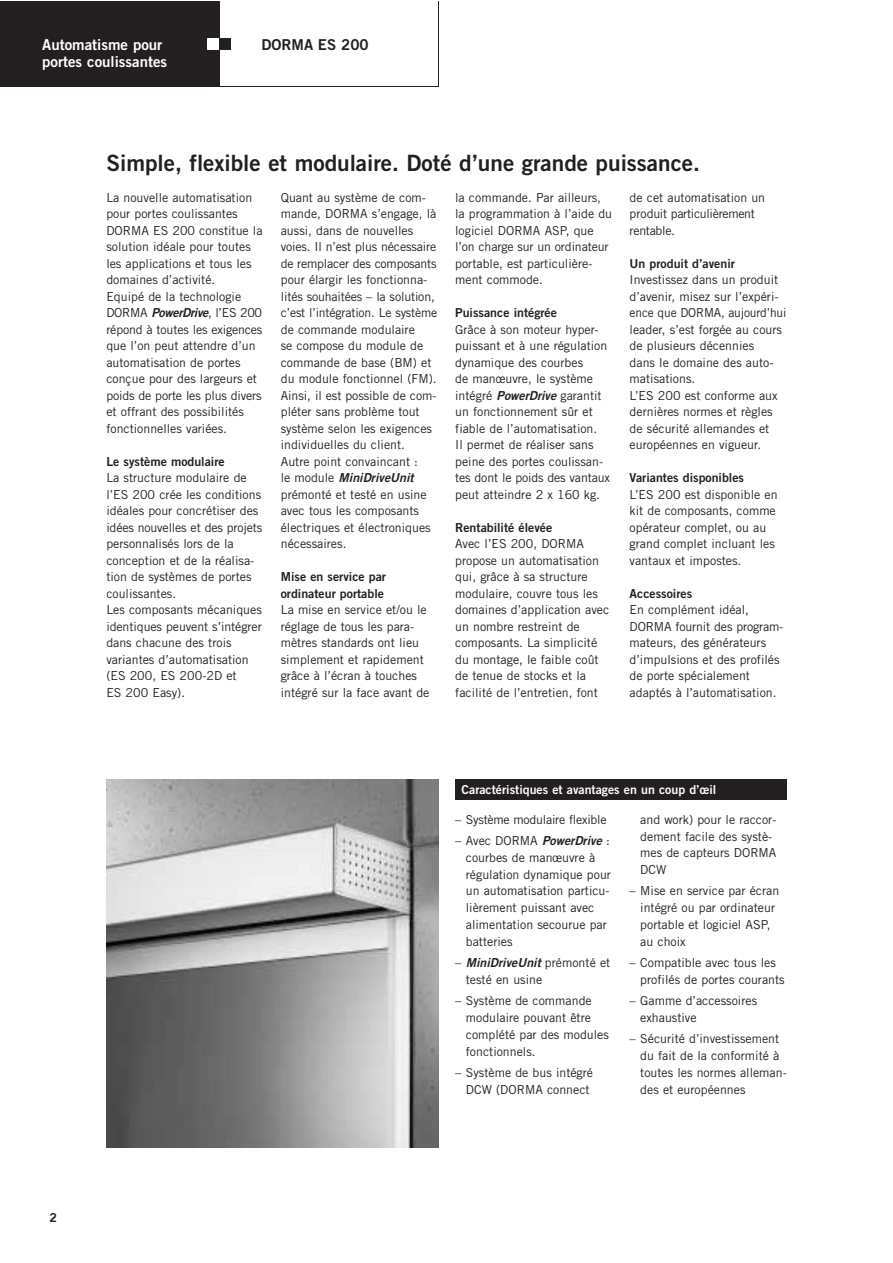
<style>
.page{position:relative;width:893px;height:1263px;background:#fff}
.page>*{position:absolute;margin:0;border:0;box-sizing:border-box;transform-origin:0 0}
.t1{font:22.5px "Trade Gothic Bold Two";color:#231f20}
.t2{font:15px/16.5px "Trade Gothic Bold Two";color:#fff}
.t3{font:15px "Trade Gothic Bold Two";color:#231f20}
.t4{font:12.3px/16.5px "Trade Gothic";color:#231f20}
.t5{font:12.3px/16.5px "Trade Gothic Bold Two";color:#231f20}
.t6{font:12.3px/16.5px "Trade Gothic";letter-spacing:-.025em;color:#231f20}
.t7{font:italic 12.3px "Trade Gothic Bold Two";color:#231f20}
.t8{font:12.3px "Trade Gothic Bold Two";color:#fff}
.t9{font:12.3px "Trade Gothic";letter-spacing:-.02em;color:#231f20}
.s1{font-family:"Trade Gothic Bold Two";font-style:italic}
.s2{font-family:"Trade Gothic";font-style:normal}
</style>
<div class="page">
<div style="left:0;top:2px;width:219px;height:85px;background:#231f20"></div>
<div style="left:219px;top:38px;width:12px;height:12px;background:#231f20"></div>
<div style="left:207px;top:38px;width:12px;height:12px;background:#fff"></div>
<div style="left:455px;top:780px;width:332px;height:20px;background:#231f20"></div>
<img style="left:106px;top:780px;width:332px;height:367px">
<p class="t2" style="left:42px;top:38px;width:126px">Automatisme pour portes coulissantes</p>
<p class="t3" style="left:261px;top:39px;width:109px">DORMA ES 200</p>
<h1 class="t1" style="left:106px;top:155px;width:595px">Simple, flexible et modulaire. Doté d’une grande puissance.</h1>
<p class="t4" style="left:106px;top:190px;width:158px">La nouvelle automatisation pour portes coulissantes<br>DORMA ES 200 constitue la solution idéale pour toutes les applications et tous les domaines d’activité.<br>Equipé de la technologie<br>DORMA <span class="s1">PowerDrive</span>, l’ES 200 répond à toutes les exigences que l’on peut attendre d’un automatisation de portes conçue pour des largeurs et poids de porte les plus divers et offrant des possibilités fonctionnelles variées.</p>
<p class="t5" style="left:106px;top:454px;width:120px">Le système modulaire</p>
<p class="t4" style="left:106px;top:471px;width:157px">La structure modulaire de l’ES 200 crée les conditions idéales pour concrétiser des idées nouvelles et des projets personnalisés lors de la conception et de la réalisa&shy;tion de systèmes de portes coulissantes.<br>Les composants mécaniques identiques peuvent s’intégrer dans chacune des trois variantes d’automatisation (ES 200, ES 200-2D et<br>ES 200 Easy).</p>
<p class="t6" style="left:629px;top:190px;width:137px">de cet automatisation un produit particulièrement rentable.</p>
<p class="t5" style="left:629px;top:256px;width:107px">Un produit d’avenir</p>
<p class="t4" style="left:629px;top:273px;width:158px">Investissez dans un produit d’avenir, misez sur l’expéri&shy;ence que DORMA, aujourd’hui leader, s’est forgée au cours de plusieurs décennies<br>dans le domaine des auto&shy;matisations.<br>L’ES 200 est conforme aux dernières normes et règles de sécurité allemandes et européennes en vigueur.</p>
<p class="t5" style="left:629px;top:471px;width:116px">Variantes disponibles</p>
<p class="t4" style="left:629px;top:487px;width:149px">L’ES 200 est disponible en kit de composants, comme opérateur complet, ou au grand complet incluant les vantaux et impostes.</p>
<p class="t5" style="left:629px;top:586px;width:64px">Accessoires</p>
<p class="t4" style="left:629px;top:603px;width:155px">En complément idéal,<br>DORMA fournit des program&shy;mateurs, des générateurs d’impulsions et des profilés de porte spécialement adaptés à l’automatisation.</p>
<p class="t4" style="left:281px;top:190px;width:158px">Quant au système de com&shy;mande, DORMA s’engage, là aussi, dans de nouvelles voies. Il n’est plus nécessaire de remplacer des composants pour élargir les fonctionna&shy;lités souhaitées – la solution, c’est l’intégration. Le système de commande modulaire<br>se compose du module de commande de base (BM) et du module fonctionnel (FM).<br>Ainsi, il est possible de com&shy;pléter sans problème tout système selon les exigences individuelles du client.<br>Autre point convaincant :</p>
<p class="t7" style="left:281px;top:473px;width:134px"><span class="s2">le module</span> MiniDriveUnit</p>
<p class="t4" style="left:281px;top:487px;width:151px">prémonté et testé en usine avec tous les composants électriques et électroniques nécessaires.</p>
<p class="t5" style="left:281px;top:570px;width:107px">Mise en service par ordinateur portable</p>
<p class="t4" style="left:281px;top:603px;width:150px">La mise en service et/ou le réglage de tous les para&shy;mètres standards ont lieu simplement et rapidement grâce à l’écran à touches intégré sur la face avant de</p>
<p class="t4" style="left:455px;top:190px;width:158px">la commande. Par ailleurs, la programmation à l’aide du logiciel DORMA ASP, que l’on charge sur un ordinateur portable, est particulière&shy;ment commode.</p>
<p class="t5" style="left:455px;top:306px;width:103px">Puissance intégrée</p>
<p class="t4" style="left:455px;top:322px;width:156px">Grâce à son moteur hyper&shy;puissant et à une régulation dynamique des courbes<br>de manœuvre, le système intégré <span class="s1">PowerDrive</span> garantit un fonctionnement sûr et fiable de l’automatisation.<br>Il permet de réaliser sans peine des portes coulissan&shy;tes dont le poids des vantaux peut atteindre 2 x 160 kg.</p>
<p class="t5" style="left:455px;top:520px;width:98px">Rentabilité élevée</p>
<p class="t4" style="left:455px;top:537px;width:156px">Avec l’ES 200, DORMA propose un automatisation qui, grâce à sa structure modulaire, couvre tous les domaines d’application avec un nombre restreint de composants. La simplicité du montage, le faible coût de tenue de stocks et la facilité de l’entretien, font</p>
<p class="t8" style="left:461px;top:786px;width:256px">Caractéristiques et avantages en un coup d’œil</p>
<p class="t5" style="left:49px;top:1211px;width:9px">2</p>
<p class="t9" style="left:455px;top:815px;width:153px">– Système modulaire flexible</p>
<p class="t4" style="left:466px;top:833px;width:147px;text-indent:-11px">– Avec DORMA <span class="s1">PowerDrive</span> : courbes de manœuvre à régulation dynamique pour un automatisation particu&shy;lièrement puissant avec alimentation secourue par batteries</p>
<p class="t7" style="left:455px;top:958px;width:157px"><span class="s2">–</span> MiniDriveUnit <span class="s2">prémonté et</span></p>
<p class="t4" style="left:466px;top:973px;width:78px">testé en usine</p>
<p class="t4" style="left:466px;top:994px;width:145px;text-indent:-11px">– Système de commande modulaire pouvant être complété par des modules fonctionnels.</p>
<p class="t4" style="left:455px;top:1065px;width:139px;text-align:center">– Système de bus intégré<br>DCW (DORMA connect</p>
<p class="t4" style="left:640px;top:812px;width:138px">and work) pour le raccor&shy;dement facile des systè&shy;mes de capteurs DORMA<br>DCW</p>
<p class="t4" style="left:640px;top:884px;width:140px;text-indent:-11px">– Mise en service par écran intégré ou par ordinateur portable et logiciel ASP, au choix</p>
<p class="t4" style="left:640px;top:956px;width:146px;text-indent:-11px">– Compatible avec tous les profilés de portes courants</p>
<p class="t4" style="left:640px;top:994px;width:118px;text-indent:-11px">– Gamme d’accessoires exhaustive</p>
<p class="t4" style="left:640px;top:1032px;width:148px;text-indent:-11px">– Sécurité d’investissement du fait de la conformité à toutes les normes alleman&shy;des et européennes</p>
</div>
